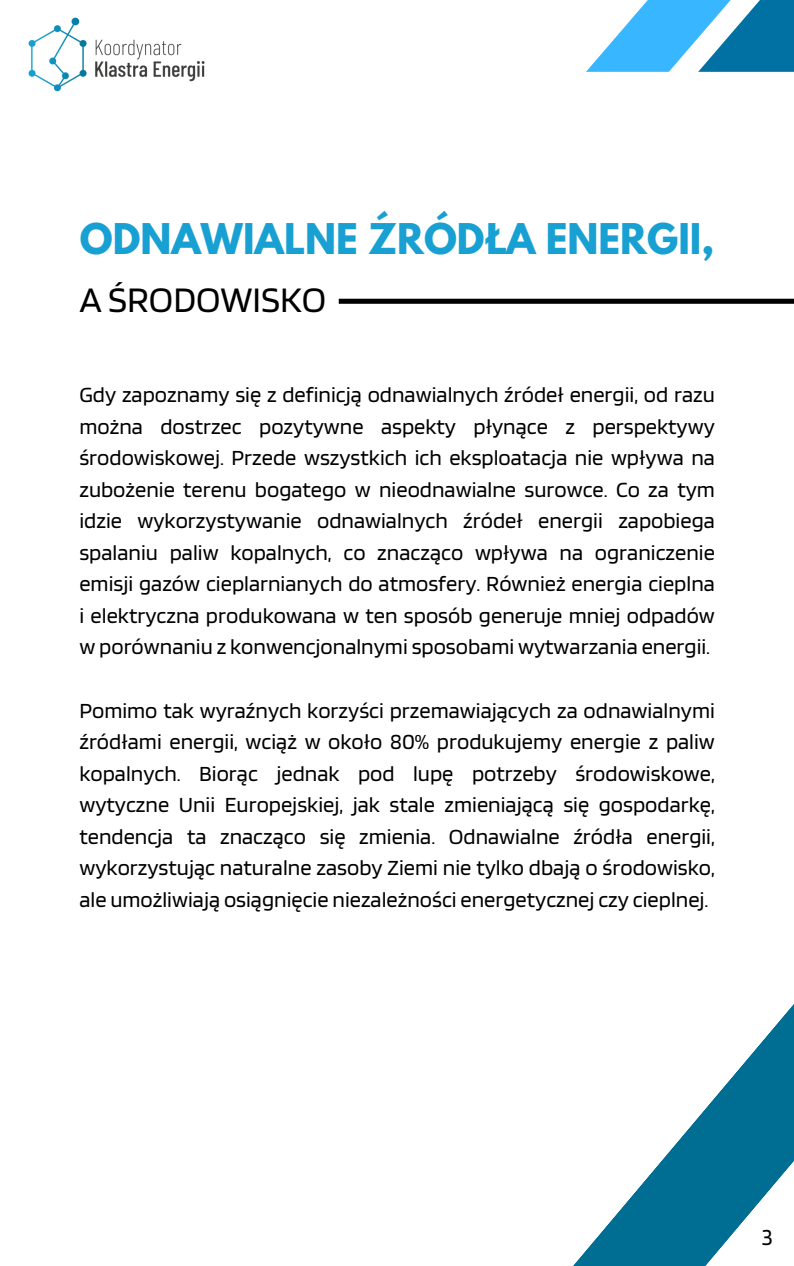
<style>
.page{position:relative;width:794px;height:1266px;background:#fff}
.page>*{position:absolute;margin:0;border:0;box-sizing:border-box;transform-origin:0 0}
.t1{font:700 37.5px "League Spartan";color:#19a0d3}
.t2{font:37.5px "Blinker";color:#000}
.t3{font:24px "Blinker";color:#000}
.t4{font:22.5px/31.5px "Blinker";color:#000;text-align:justify}
</style>
<div class="page">
<svg style="left:573px;top:1005px;width:220px;height:261px"></svg>
<div style="left:697px;top:0;width:96px;height:72px;background:#0071a2"></div>
<svg style="left:586px;top:0;width:144px;height:72px"></svg>
<img style="left:28px;top:17px;width:177px;height:75px">
<div style="left:338px;top:299px;width:455px;height:5px;background:#000"></div>
<p class="t1" style="left:80px;top:220px;width:636px">ODNAWIALNE ŹRÓDŁA ENERGII,</p>
<p class="t2" style="left:79px;top:276px;width:248px">A ŚRODOWISKO</p>
<p class="t4" style="left:79px;top:378px;width:636px">Gdy zapoznamy się z definicją odnawialnych źródeł energii, od razu można dostrzec pozytywne aspekty płynące z perspektywy środowiskowej. Przede wszystkich ich eksploatacja nie wpływa na zubożenie terenu bogatego w nieodnawialne surowce. Co za tym idzie wykorzystywanie odnawialnych źródeł energii zapobiega spalaniu paliw kopalnych, co znacząco wpływa na ograniczenie emisji gazów cieplarnianych do atmosfery. Również energia cieplna i elektryczna produkowana w ten sposób generuje mniej odpadów w porównaniu z konwencjonalnymi sposobami wytwarzania energii.</p>
<p class="t4" style="left:79px;top:693px;width:636px">Pomimo tak wyraźnych korzyści przemawiających za odnawialnymi źródłami energii, wciąż w około 80% produkujemy energie z paliw kopalnych. Biorąc jednak pod lupę potrzeby środowiskowe, wytyczne Unii Europejskiej, jak stale zmieniającą się gospodarkę, tendencja ta znacząco się zmienia. Odnawialne źródła energii, wykorzystując naturalne zasoby Ziemi nie tylko dbają o środowisko, ale umożliwiają osiągnięcie niezależności energetycznej czy cieplnej.</p>
<p class="t3" style="left:761px;top:1221px;width:12px">3</p>
</div>
